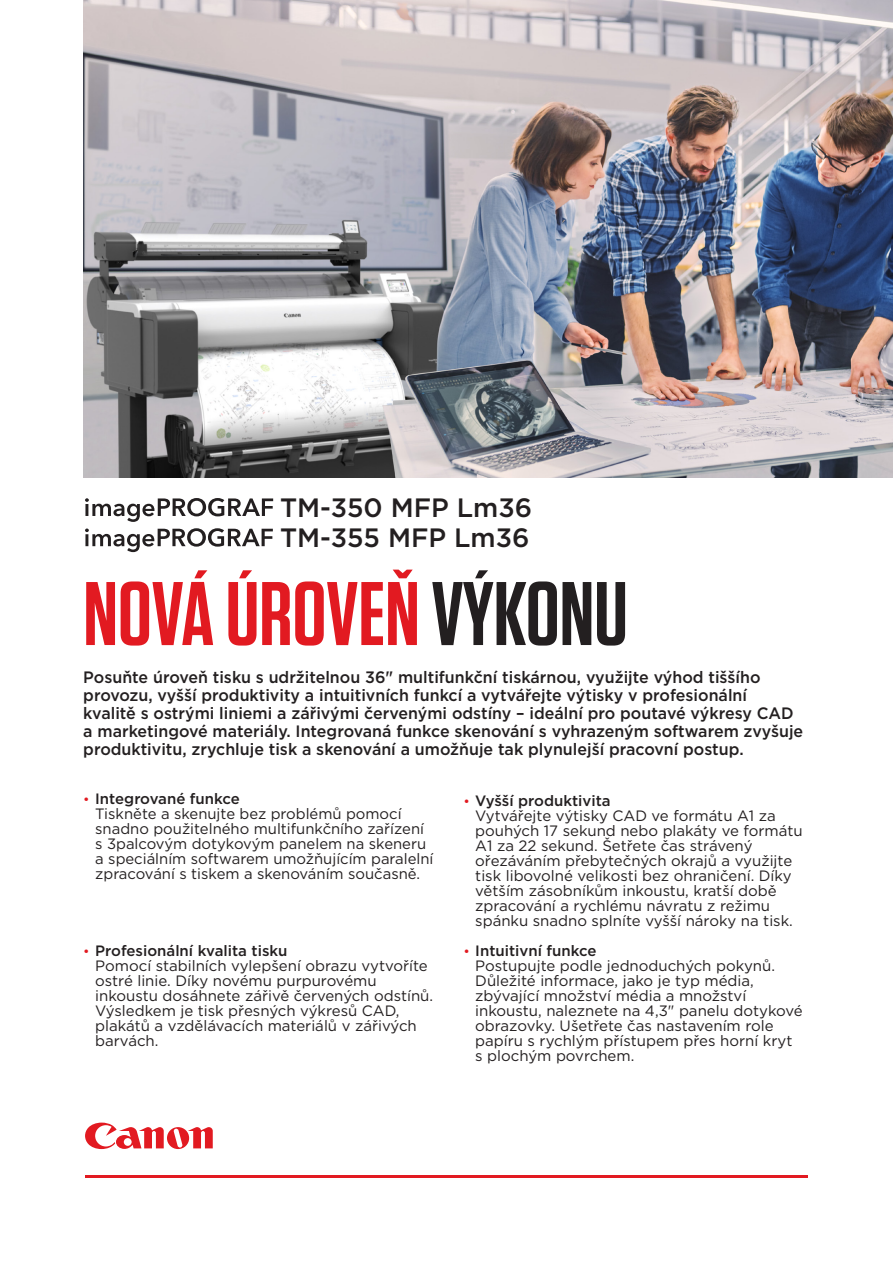
<style>
.page{position:relative;width:893px;height:1263px;background:#fff}
.page>*{position:absolute;margin:0;border:0;box-sizing:border-box;transform-origin:0 0}
.Headline{font:600 90px "Tungsten";color:#e21a21}
.t1{font:500 26.55px "Gotham";color:#231f20}
.BODY_BULLETS{font:500 16.5px/18px "Gotham";color:#231f20}
.t2{font:15px/15px "Gotham";color:#231f20}
.s1{color:#231f20}
.s2{font-size:13.5px;color:#e21a21}
.s3{font-weight:500}
</style>
<div class="page">
<svg style="left:85px;top:1122px;width:128px;height:28px"></svg>
<hr style="left:85px;top:1175px;width:723px;height:3px;background:#e21a21">
<img style="left:83px;top:0;width:810px;height:478px">
<svg style="left:85px;top:498px;width:188px;height:24px"></svg>
<svg style="left:85px;top:528px;width:188px;height:24px"></svg>
<p class="t1" style="left:280px;top:490px;width:254px">TM-350 MFP Lm36</p>
<p class="t1" style="left:280px;top:520px;width:251px">TM-355 MFP Lm36</p>
<p class="Headline" style="left:83px;top:566px;width:546px">NOVÁ ÚROVEŇ<span class="s1">VÝKONU</span></p>
<p class="BODY_BULLETS" style="left:83px;top:668px;width:721px">Posuňte úroveň tisku s udržitelnou 36" multifunkční tiskárnou, využijte výhod tiššího provozu, vyšší produktivity a intuitivních funkcí a vytvářejte výtisky v profesionální kvalitě s ostrými liniemi a zářivými červenými odstíny – ideální pro poutavé výkresy CAD a marketingové materiály. Integrovaná funkce skenování s vyhrazeným softwarem zvyšuje produktivitu, zrychluje tisk a skenování a umožňuje tak plynulejší pracovní postup.</p>
<p class="t2" style="left:475px;top:793px;width:329px;text-indent:-12px"><span class="s2">•</span> <span class="s3">Vyšší produktivita<br></span>Vytvářejte výtisky CAD ve formátu A1 za pouhých 17 sekund nebo plakáty ve formátu A1 za 22 sekund. Šetřete čas strávený ořezáváním přebytečných okrajů a využijte tisk libovolné velikosti bez ohraničení. Díky větším zásobníkům inkoustu, kratší době zpracování a rychlému návratu z režimu spánku snadno splníte vyšší nároky na tisk.</p>
<p class="t2" style="left:95px;top:791px;width:340px;text-indent:-12px"><span class="s2">•</span> <span class="s3">Integrované funkce<br></span>Tiskněte a skenujte bez problémů pomocí snadno použitelného multifunkčního zařízení s 3palcovým dotykovým panelem na skeneru a speciálním softwarem umožňujícím paralelní zpracování s tiskem a skenováním současně.</p>
<p class="t2" style="left:95px;top:943px;width:339px;text-indent:-12px"><span class="s2">•</span> <span class="s3">Profesionální kvalita tisku<br></span>Pomocí stabilních vylepšení obrazu vytvoříte ostré linie. Díky novému purpurovému inkoustu dosáhnete zářivě červených odstínů.<br>Výsledkem je tisk přesných výkresů CAD, plakátů a vzdělávacích materiálů v zářivých barvách.</p>
<p class="t2" style="left:475px;top:943px;width:329px;text-indent:-12px"><span class="s2">•</span> <span class="s3">Intuitivní funkce<br></span>Postupujte podle jednoduchých pokynů.<br>Důležité informace, jako je typ média, zbývající množství média a množství inkoustu, naleznete na 4,3" panelu dotykové obrazovky. Ušetřete čas nastavením role papíru s rychlým přístupem přes horní kryt s plochým povrchem.</p>
</div>
